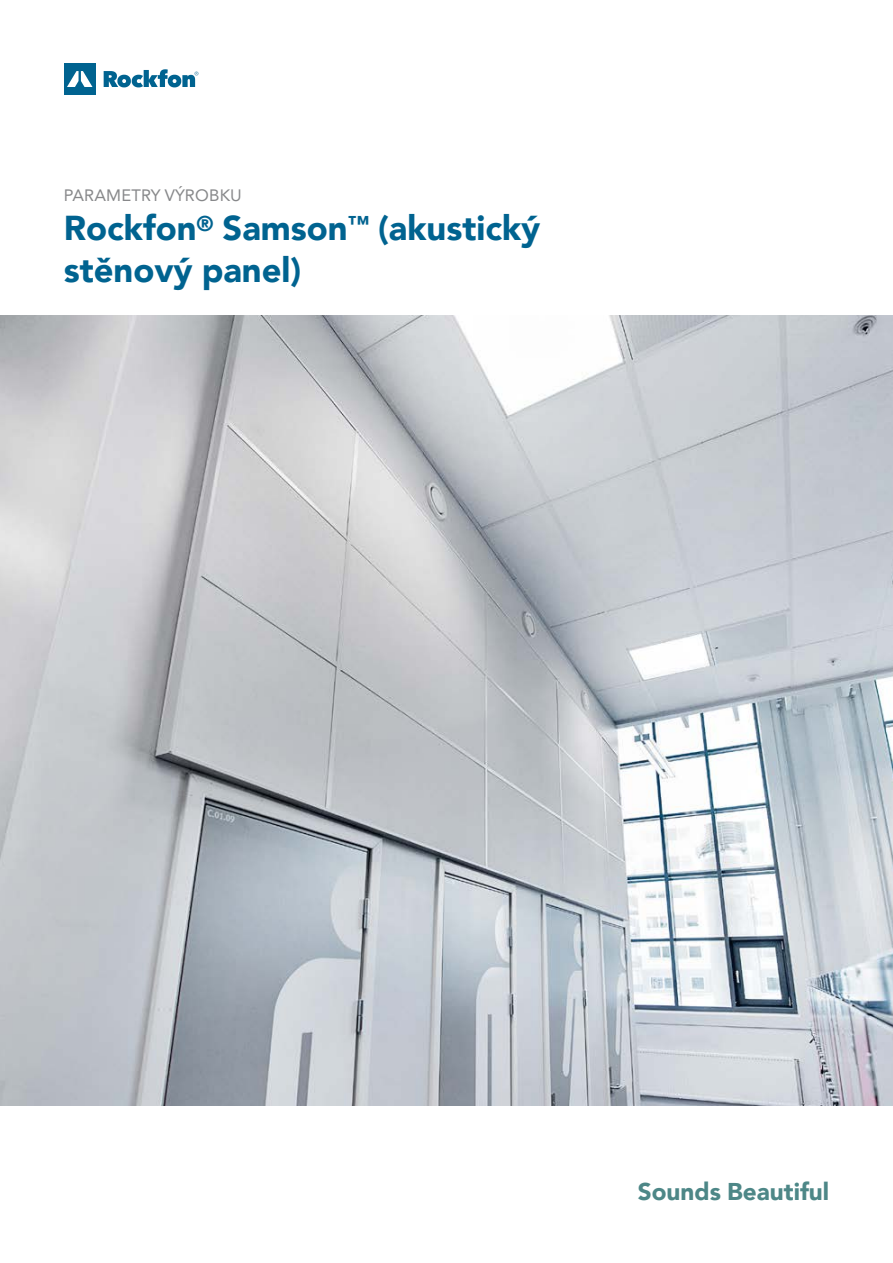
<style>
.page{position:relative;width:893px;height:1263px;background:#fff}
.page>*{position:absolute;margin:0;border:0;box-sizing:border-box;transform-origin:0 0}
.Frontpage__Headline{font:900 34.5px/41.4px "Avenir";color:#006390}
.New__Sounds_Beautifu{font:900 24.3px "Avenir";color:#4d8787}
.New__Intro{font:16.5px "Avenir";letter-spacing:.01em;color:#87888a}
</style>
<div class="page">
<img style="left:0;top:316px;width:893px;height:790px">
<svg style="left:104px;top:69px;width:94px;height:18px"></svg>
<div style="left:64px;top:63px;width:32px;height:32px;background:#006390"></div>
<svg style="left:67px;top:71px;width:25px;height:16px"></svg>
<p class="New__Intro" style="left:64px;top:182px;width:180px">PARAMETRY VÝROBKU</p>
<p class="Frontpage__Headline" style="left:64px;top:207px;width:478px">Rockfon<sup>®</sup> Samson<sup>™</sup> (akustický stěnový panel)</p>
<p class="New__Sounds_Beautifu" style="left:638px;top:1170px;width:193px">Sounds Beautiful</p>
</div>
